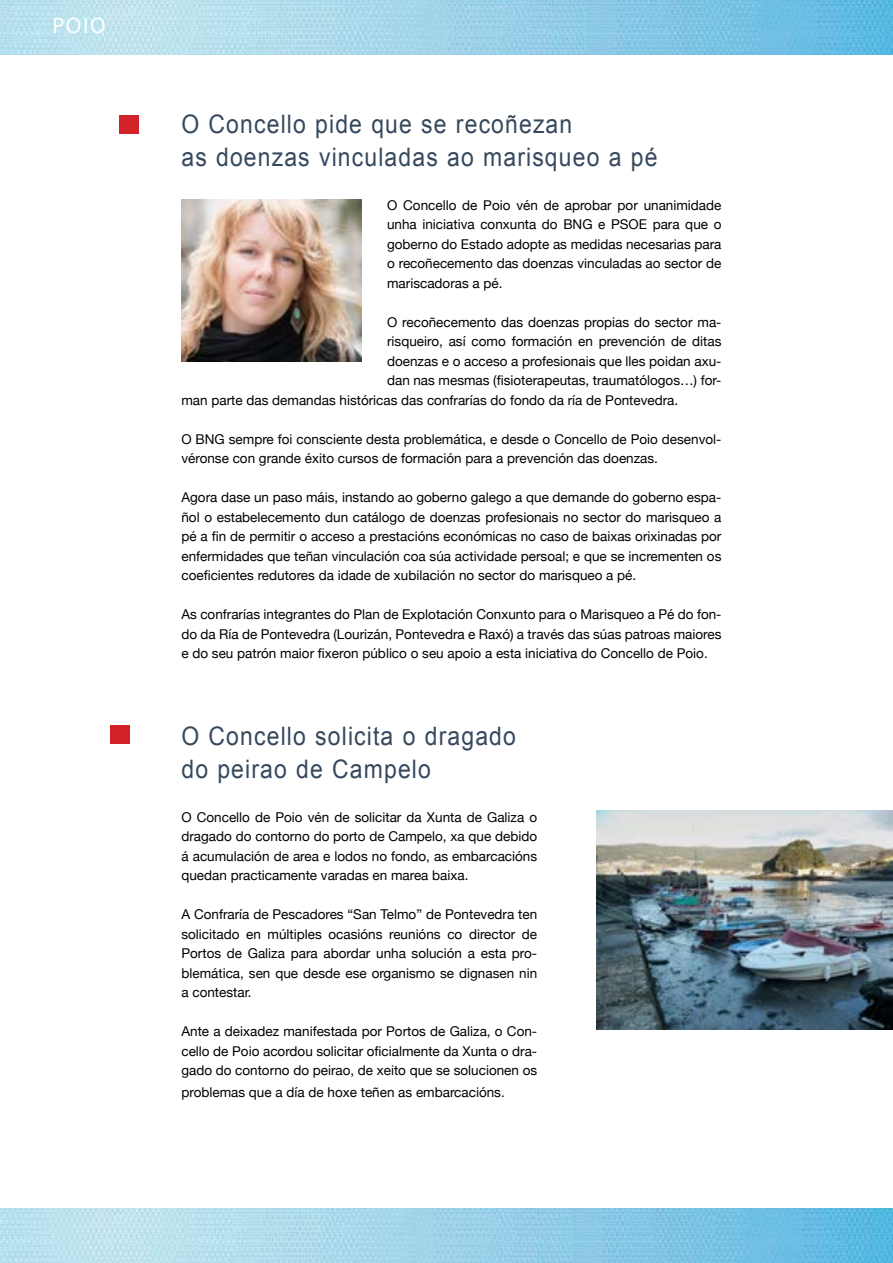
<style>
.page{position:relative;width:893px;height:1263px;background:#fff}
.page>*{position:absolute;margin:0;border:0;box-sizing:border-box;transform-origin:0 0}
.t1{font:25.5px/33px "Arial";letter-spacing:.05em;color:#35485d;scale:.9 1}
.t2{font:22.5px "Myriad Pro";color:#fff}
.t3{font:13.5px/19.5px "Helvetica Neue";color:#000;text-align:justify}
</style>
<div class="page">
<img style="left:0;top:1px;width:893px;height:54px">
<img style="left:0;top:1209px;width:893px;height:54px">
<div style="left:111px;top:726px;width:19px;height:18px;background:#d2232a"></div>
<div style="left:119px;top:115px;width:20px;height:18px;background:#d2232a"></div>
<img style="left:597px;top:811px;width:296px;height:218px">
<img style="left:181px;top:200px;width:181px;height:161px">
<h2 class="t2" style="left:52px;top:11px;width:55px">POIO</h2>
<h1 class="t1" style="left:181px;top:108px;width:530px">O Concello pide que se recoñezan<br>as doenzas vinculadas ao marisqueo a pé</h1>
<p class="t3" style="left:387px;top:195px;width:336px">O Concello de Poio vén de aprobar por unanimidade unha iniciativa conxunta do BNG e PSOE para que o goberno do Estado adopte as medidas necesarias para o recoñecemento das doenzas vinculadas ao sector de mariscadoras a pé.</p>
<p class="t3" style="left:387px;top:312px;width:336px">O recoñecemento das doenzas propias do sector ma-</p>
<p class="t3" style="left:387px;top:332px;width:336px">risqueiro, así como formación en prevención de ditas</p>
<p class="t3" style="left:387px;top:351px;width:336px">doenzas e o acceso a profesionais que lles poidan axu-</p>
<p class="t3" style="left:387px;top:371px;width:336px">dan nas mesmas (fisioterapeutas, traumatólogos…) for-</p>
<p class="t3" style="left:181px;top:390px;width:498px">man parte das demandas históricas das confrarías do fondo da ría de Pontevedra.</p>
<p class="t3" style="left:181px;top:429px;width:541px">O BNG sempre foi consciente desta problemática, e desde o Concello de Poio desenvol&shy;véronse con grande éxito cursos de formación para a prevención das doenzas.</p>
<p class="t3" style="left:181px;top:488px;width:542px">Agora dase un paso máis, instando ao goberno galego a que demande do goberno espa&shy;ñol o estabelecemento dun catálogo de doenzas profesionais no sector do marisqueo a pé a fin de permitir o acceso a prestacións económicas no caso de baixas orixinadas por enfermidades que teñan vinculación coa súa actividade persoal; e que se incrementen os coeficientes redutores da idade de xubilación no sector do marisqueo a pé.</p>
<p class="t3" style="left:181px;top:605px;width:542px">As confrarías integrantes do Plan de Explotación Conxunto para o Marisqueo a Pé do fon&shy;do da Ría de Pontevedra (Lourizán, Pontevedra e Raxó) a través das súas patroas maiores e do seu patrón maior fixeron público o seu apoio a esta iniciativa do Concello de Poio.</p>
<h1 class="t1" style="left:181px;top:720px;width:373px">O Concello solicita o dragado do peirao de Campelo</h1>
<p class="t3" style="left:181px;top:807px;width:357px">O Concello de Poio vén de solicitar da Xunta de Galiza o dragado do contorno do porto de Campelo, xa que debido á acumulación de area e lodos no fondo, as embarcacións quedan practicamente varadas en marea baixa.</p>
<p class="t3" style="left:181px;top:905px;width:357px">A Confraría de Pescadores “San Telmo” de Pontevedra ten solicitado en múltiples ocasións reunións co director de Portos de Galiza para abordar unha solución a esta pro&shy;blemática, sen que desde ese organismo se dignasen nin a contestar.</p>
<p class="t3" style="left:181px;top:1022px;width:357px">Ante a deixadez manifestada por Portos de Galiza, o Con&shy;cello de Poio acordou solicitar oficialmente da Xunta o dra&shy;gado do contorno do peirao, de xeito que se solucionen os</p>
<p class="t3" style="left:181px;top:1082px;width:325px">problemas que a día de hoxe teñen as embarcacións.</p>
</div>
